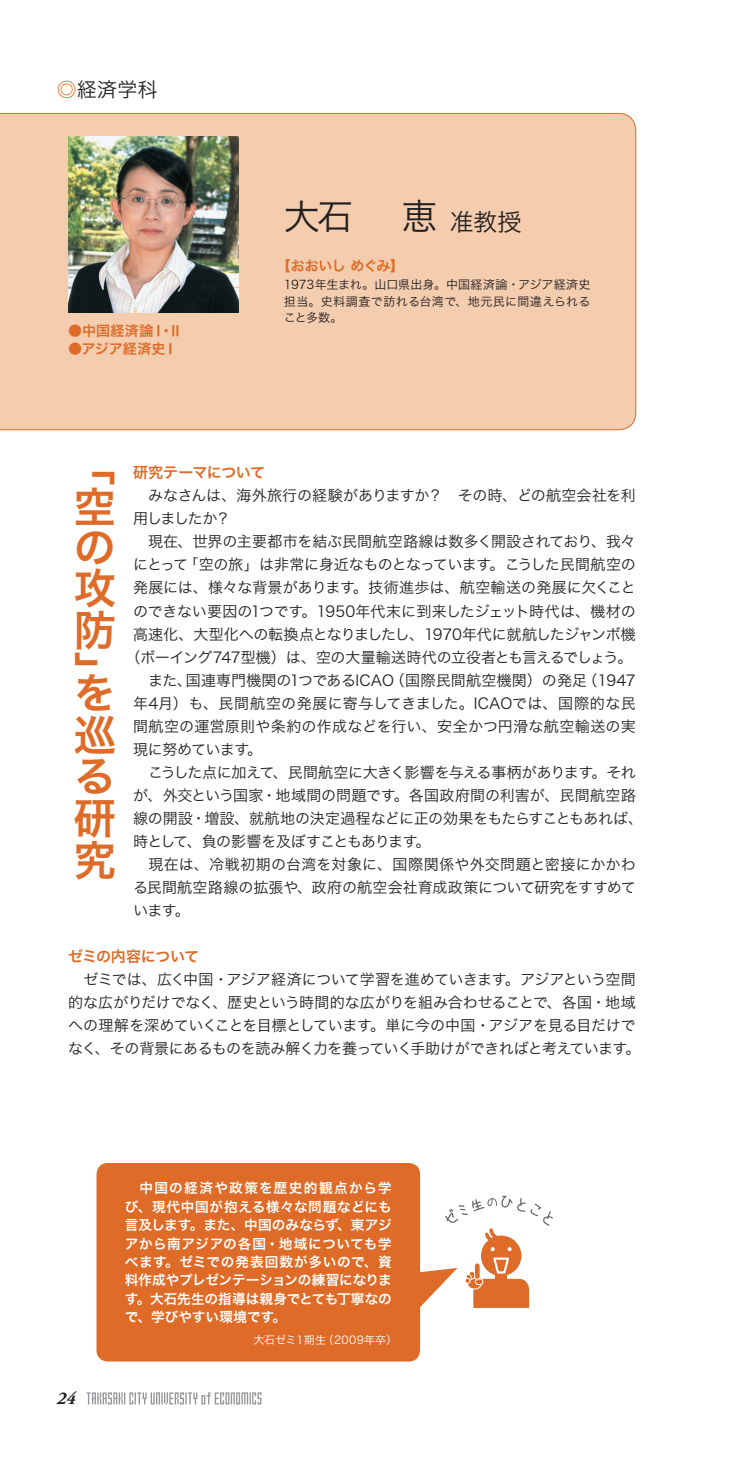
<style>
.page{position:relative;width:738px;height:1458px;background:#fff}
.page>*{position:absolute;margin:0;border:0;box-sizing:border-box;transform-origin:0 0}
.t1{font:42px/41.4px "Hira Kaku Pro N W6";color:#de6b27;text-align:justify}
.t2{font:36px "Hira Kaku Pro N W3";color:#231f20}
.t3{font:20px "Hira Kaku Pro N W3";color:#231f20}
.t4{font:italic 700 18px "Adobe Garamond Pro";color:#231f20}
.t5{font:15px/23px "Hira Kaku Pro N W3";letter-spacing:-.015em;color:#231f20}
.t6{font:15px "Hira Kaku Pro N W6";letter-spacing:-.03em;color:#de6b27}
.t7{font:14px "Hira Kaku Pro N W6";letter-spacing:-.005em;color:#de6b27}
.t8{font:13.6px/18.4px "Hira Kaku Pro N W6";letter-spacing:-.01em;color:#fff;text-align:justify}
.t9{font:12px/16px "Hira Kaku Pro N W3";letter-spacing:.015em;color:#231f20;text-align:justify}
.t10{font:11px "Hira Kaku Pro N W3";letter-spacing:.01em;color:#fff}
.s1{color:#de6b27}
.s2{font-size:24px}
</style>
<div class="page">
<svg style="left:86px;top:1392px;width:175px;height:11px"></svg>
<div style="left:0;top:113px;width:635px;height:317px;background:#f4ccae"></div>
<div style="left:96px;top:1162px;width:324px;height:199px;background:#de6b27;border-radius:11px"></div>
<svg style="left:420px;top:1195px;width:132px;height:115px"></svg>
<img style="left:68px;top:136px;width:170px;height:176px">
<p class="t3" style="left:57px;top:72px;width:102px"><span class="s1">◎</span>経済学科</p>
<p class="t7" style="left:68px;top:318px;width:116px">●中国経済論Ⅰ･Ⅱ</p>
<p class="t7" style="left:68px;top:336px;width:111px">●アジア経済史Ⅰ</p>
<p class="t2" style="left:283px;top:185px;width:239px">大石 　恵 <span class="s2">准教授</span></p>
<p class="t7" style="left:276px;top:253px;width:128px">【おおいし めぐみ】</p>
<p class="t9" style="left:283px;top:276px;width:308px">1973年生まれ。山口県出身。中国経済論・アジア経済史担当。史料調査で訪れる台湾で、地元民に間違えられること多数。</p>
<p class="t6" style="left:133px;top:459px;width:133px">研究テーマについて</p>
<p class="t5" style="left:133px;top:483px;width:504px">　みなさんは、海外旅行の経験がありますか？　その時、どの航空会社を利用しましたか？</p>
<p class="t5" style="left:125px;top:529px;width:511px;text-align:center">　現在、世界の主要都市を結ぶ民間航空路線は数多く開設されており、我々にとって「空の旅」は非常に身近なものとなっています。こうした民間航空の発展には、様々な背景があります。技術進歩は、航空輸送の発展に欠くことのできない要因の1つです。1950年代末に到来したジェット時代は、機材の高速化、大型化への転換点となりましたし、1970年代に就航したジャンボ機（ボーイング747型機）は、空の大量輸送時代の立役者とも言えるでしょう。</p>
<p class="t5" style="left:133px;top:667px;width:504px;text-align:justify">　また、国連専門機関の1つであるICAO（国際民間航空機関）の発足（1947年4月）も、民間航空の発展に寄与してきました。ICAOでは、国際的な民間航空の運営原則や条約の作成などを行い、安全かつ円滑な航空輸送の実現に努めています。</p>
<p class="t5" style="left:133px;top:759px;width:511px">　こうした点に加えて、民間航空に大きく影響を与える事柄があります。それが、外交という国家・地域間の問題です。各国政府間の利害が、民間航空路線の開設・増設、就航地の決定過程などに正の効果をもたらすこともあれば、時として、負の影響を及ぼすこともあります。</p>
<p class="t5" style="left:133px;top:851px;width:504px;text-align:justify">　現在は、冷戦初期の台湾を対象に、国際関係や外交問題と密接にかかわる民間航空路線の拡張や、政府の航空会社育成政策について研究をすすめています。</p>
<p class="t6" style="left:68px;top:942px;width:132px">ゼミの内容について</p>
<p class="t5" style="left:68px;top:966px;width:573px">　ゼミでは、広く中国・アジア経済について学習を進めていきます。アジアという空間的な広がりだけでなく、歴史という時間的な広がりを組み合わせることで、各国・地域への理解を深めていくことを目標としています。単に今の中国・アジアを見る目だけでなく、その背景にあるものを読み解く力を養っていく手助けができればと考えています。</p>
<p class="t1" style="left:74px;top:443px;width:43px">「空の攻防」</p>
<p class="t1" style="left:74px;top:670px;width:43px">を巡る研究</p>
<p class="t8" style="left:125px;top:1178px;width:268px">　中国の経済や政策を歴史的観点から学び、現代中国が抱える様々な問題などにも言及します。また、中国のみならず、東アジアから南アジアの各国・地域についても学べます。ゼミでの発表回数が多いので、資料作成やプレゼンテーションの練習になります。大石先生の指導は親身でとても丁寧なので、学びやすい環境です。</p>
<p class="t4" style="left:57px;top:1387px;width:20px">24</p>
<p class="t10" style="left:253px;top:1329px;width:145px">大石ゼミ１期生（2009年卒）</p>
</div>
